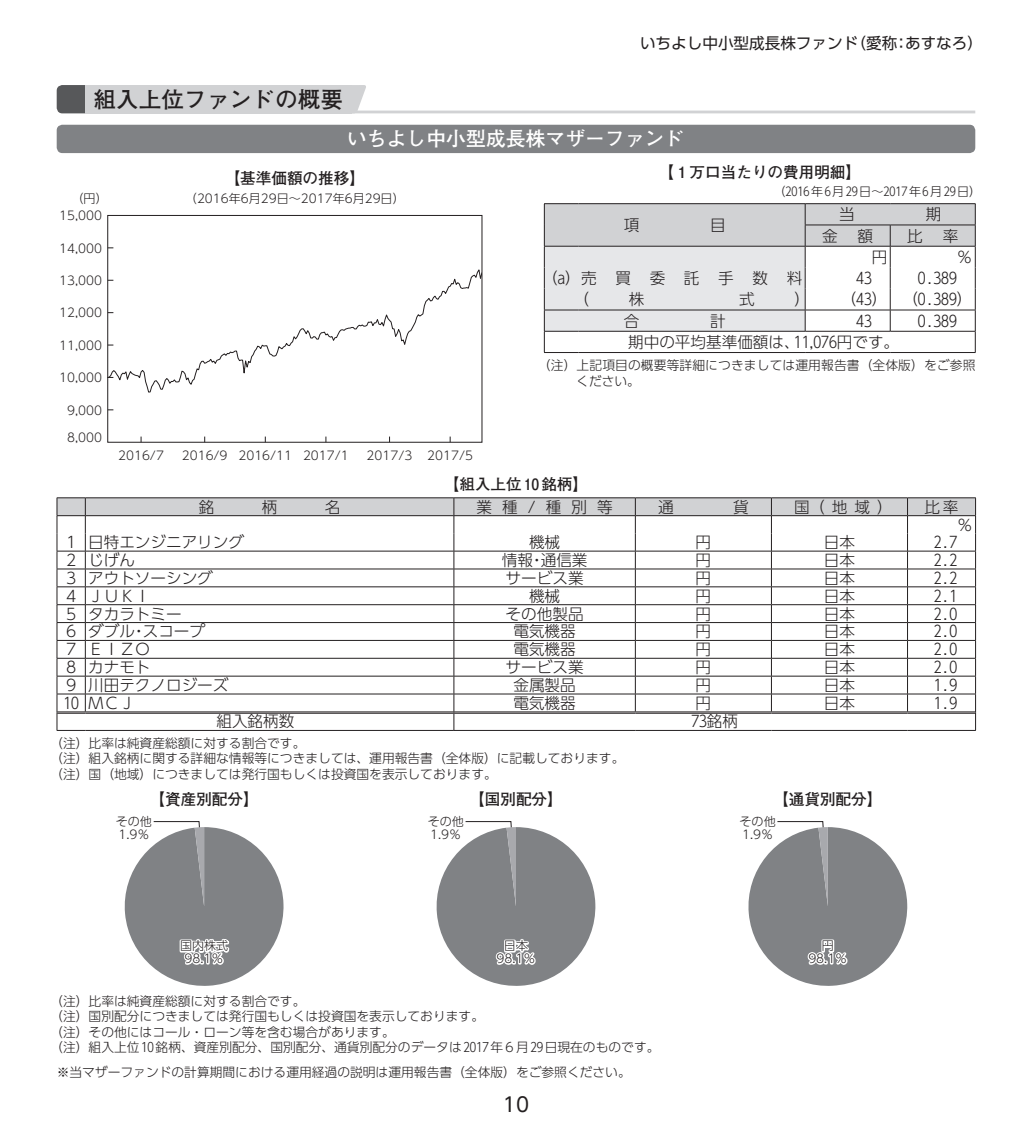
<style>
.page{position:relative;width:1032px;height:1134px;background:#fff}
.page>*{position:absolute;margin:0;border:0;box-sizing:border-box;transform-origin:0 0}
.t1{font:700 22.6px "Futo Go B101 Pro";color:#231f20}
.t2{font:700 19.8px "Futo Go B101 Pro";color:#fff}
.t3{font:19.8px "UD Shin Go Pro";color:#231f20}
.t4{font:300 15.6px/17.8px "UD Shin Go Pro";color:#231f20}
.t5{font:700 15.6px "Futo Go B101 Pro";color:#231f20}
.t6{font:15.6px "UD Shin Go Pro";color:#231f20}
.t7{font:300 15.6px "UD Shin Go Pro";letter-spacing:1.195em;color:#231f20}
.t8{font:300 12.8px/15.6px "UD Shin Go Pro";color:#231f20}
.t9{font:300 12px/12.8px "UD Shin Go Pro";color:#231f20;text-align:center}
.t10{font:300 12px "UD Shin Go Pro";letter-spacing:.125em;color:#231f20}
</style>
<div class="page">
<div style="left:57px;top:125px;width:918px;height:28px;background:#808285;border-radius:6px"></div>
<svg style="left:109px;top:269px;width:371px;height:124px"></svg>
<div style="left:107px;top:215px;width:375px;height:227px;border:1px solid #231f20"></div>
<hr style="left:544px;top:352px;width:34px;height:1px;background:#231f20">
<hr style="left:578px;top:352px;width:227px;height:1px;background:#231f20">
<hr style="left:805px;top:352px;width:85px;height:1px;background:#231f20">
<hr style="left:890px;top:352px;width:85px;height:1px;background:#231f20">
<hr style="left:544px;top:203px;width:34px;height:1px;background:#231f20">
<hr style="left:578px;top:203px;width:227px;height:1px;background:#231f20">
<hr style="left:805px;top:203px;width:85px;height:1px;background:#231f20">
<hr style="left:890px;top:203px;width:85px;height:1px;background:#231f20">
<svg style="left:544px;top:204px;width:432px;height:148px"></svg>
<svg style="left:57px;top:497px;width:919px;height:234px"></svg>
<svg style="left:124px;top:821px;width:160px;height:165px"></svg>
<svg style="left:436px;top:821px;width:160px;height:165px"></svg>
<svg style="left:748px;top:821px;width:160px;height:165px"></svg>
<hr style="left:85px;top:111px;width:890px;height:2px;background:#d1d2d4">
<svg style="left:57px;top:85px;width:28px;height:28px"></svg>
<div style="left:85px;top:85px;width:267px;height:28px;background:#d1d2d4"></div>
<svg style="left:352px;top:85px;width:14px;height:26px"></svg>
<h1 class="t1" style="left:94px;top:81px;width:251px">組入上位ファンドの概要</h1>
<p class="t6" style="left:640px;top:31px;width:344px">いちよし中小型成長株ファンド（愛称：あすなろ）</p>
<p class="t9" style="left:72px;top:192px;width:38px">（円）</p>
<p class="t9" style="left:59px;top:209px;width:44px">15,000</p>
<p class="t9" style="left:59px;top:241px;width:44px">14,000</p>
<p class="t9" style="left:59px;top:274px;width:44px">13,000</p>
<p class="t9" style="left:59px;top:306px;width:44px">12,000</p>
<p class="t9" style="left:59px;top:338px;width:44px">11,000</p>
<p class="t9" style="left:59px;top:371px;width:44px">10,000</p>
<p class="t9" style="left:67px;top:403px;width:36px">9,000</p>
<p class="t9" style="left:67px;top:431px;width:36px">8,000</p>
<h2 class="t2" style="left:347px;top:123px;width:339px">いちよし中小型成長株マザーファンド</h2>
<p class="t5" style="left:225px;top:165px;width:142px">【基準価額の推移】</p>
<p class="t5" style="left:658px;top:160px;width:204px">【1万口当たりの費用明細】</p>
<p class="t10" style="left:773px;top:182px;width:209px">（2016年6月29日～2017年6月29日）</p>
<p class="t4" style="left:624px;top:215px;width:17px">項</p>
<p class="t4" style="left:710px;top:215px;width:17px">目</p>
<p class="t9" style="left:185px;top:192px;width:221px">（2016年6月29日～2017年6月29日）</p>
<p class="t4" style="left:839px;top:205px;width:17px">当</p>
<p class="t4" style="left:926px;top:205px;width:17px">期</p>
<p class="t4" style="left:822px;top:226px;width:17px">金</p>
<p class="t4" style="left:857px;top:226px;width:17px">額</p>
<p class="t4" style="left:907px;top:226px;width:17px">比</p>
<p class="t4" style="left:943px;top:226px;width:17px">率</p>
<p class="t4" style="left:872px;top:247px;width:17px">円</p>
<p class="t4" style="left:957px;top:247px;width:17px">％</p>
<p class="t9" style="left:118px;top:449px;width:47px">2016/7</p>
<p class="t9" style="left:182px;top:449px;width:168px">2016/9 2016/11 2017/1</p>
<p class="t9" style="left:367px;top:449px;width:108px">2017/3 2017/5</p>
<p class="t7" style="left:550px;top:265px;width:254px">（a）売買委託手数料</p>
<p class="t4" style="left:856px;top:268px;width:17px">43</p>
<p class="t4" style="left:918px;top:268px;width:40px">0.389</p>
<p class="t4" style="left:573px;top:290px;width:17px">（</p>
<p class="t4" style="left:629px;top:290px;width:17px">株</p>
<p class="t4" style="left:739px;top:290px;width:17px">式</p>
<p class="t4" style="left:794px;top:290px;width:17px">）</p>
<p class="t4" style="left:848px;top:290px;width:33px">（43）</p>
<p class="t4" style="left:910px;top:290px;width:56px">（0.389）</p>
<p class="t4" style="left:624px;top:311px;width:17px">合</p>
<p class="t4" style="left:710px;top:311px;width:17px">計</p>
<p class="t4" style="left:856px;top:311px;width:17px">43</p>
<p class="t4" style="left:918px;top:311px;width:40px">0.389</p>
<p class="t4" style="left:628px;top:332px;width:272px">期中の平均基準価額は、11,076円です。</p>
<p class="t8" style="left:576px;top:356px;width:401px;line-height:16.4px;text-indent:-38px">（注）上記項目の概要等詳細につきましては運用報告書（全体版）をご参照ください。</p>
<p class="t5" style="left:444px;top:472px;width:146px">【組入上位 10銘柄】</p>
<p class="t4" style="left:199px;top:497px;width:17px">銘</p>
<p class="t4" style="left:262px;top:497px;width:17px">柄</p>
<p class="t4" style="left:325px;top:497px;width:17px">名</p>
<p class="t4" style="left:477px;top:497px;width:138px">業種/種別等</p>
<p class="t4" style="left:658px;top:497px;width:17px">通</p>
<p class="t4" style="left:733px;top:497px;width:17px">貨</p>
<p class="t4" style="left:794px;top:497px;width:100px">国（地域）</p>
<p class="t4" style="left:957px;top:497px;width:17px;text-indent:-33px">比率％</p>
<p class="t4" style="left:63px;top:533px;width:182px">1 日特エンジニアリング</p>
<p class="t4" style="left:529px;top:533px;width:33px">機械</p>
<p class="t4" style="left:695px;top:533px;width:17px">円</p>
<p class="t4" style="left:824px;top:533px;width:33px">日本</p>
<p class="t4" style="left:934px;top:533px;width:25px">2.7</p>
<p class="t4" style="left:63px;top:551px;width:73px">2 じげん</p>
<p class="t4" style="left:502px;top:551px;width:87px">情報・通信業</p>
<p class="t4" style="left:695px;top:551px;width:17px">円</p>
<p class="t4" style="left:824px;top:551px;width:33px">日本</p>
<p class="t4" style="left:934px;top:551px;width:25px">2.2</p>
<p class="t4" style="left:63px;top:568px;width:151px">3 アウトソーシング</p>
<p class="t4" style="left:506px;top:568px;width:79px">サービス業</p>
<p class="t4" style="left:695px;top:568px;width:17px">円</p>
<p class="t4" style="left:824px;top:568px;width:33px">日本</p>
<p class="t4" style="left:934px;top:568px;width:25px">2.2</p>
<p class="t4" style="left:63px;top:586px;width:89px">4 ＪＵＫＩ</p>
<p class="t4" style="left:529px;top:586px;width:33px">機械</p>
<p class="t4" style="left:695px;top:586px;width:17px">円</p>
<p class="t4" style="left:824px;top:586px;width:33px">日本</p>
<p class="t4" style="left:934px;top:586px;width:25px">2.1</p>
<p class="t4" style="left:63px;top:604px;width:120px">5 タカラトミー</p>
<p class="t4" style="left:506px;top:604px;width:79px">その他製品</p>
<p class="t4" style="left:695px;top:604px;width:17px">円</p>
<p class="t4" style="left:824px;top:604px;width:33px">日本</p>
<p class="t4" style="left:934px;top:604px;width:25px">2.0</p>
<p class="t4" style="left:63px;top:622px;width:143px">6 ダブル・スコープ</p>
<p class="t4" style="left:513px;top:622px;width:64px">電気機器</p>
<p class="t4" style="left:695px;top:622px;width:17px">円</p>
<p class="t4" style="left:824px;top:622px;width:33px">日本</p>
<p class="t4" style="left:934px;top:622px;width:25px">2.0</p>
<p class="t4" style="left:63px;top:640px;width:89px">7 ＥＩＺＯ</p>
<p class="t4" style="left:513px;top:640px;width:64px">電気機器</p>
<p class="t4" style="left:695px;top:640px;width:17px">円</p>
<p class="t4" style="left:824px;top:640px;width:33px">日本</p>
<p class="t4" style="left:934px;top:640px;width:25px">2.0</p>
<p class="t4" style="left:63px;top:658px;width:89px">8 カナモト</p>
<p class="t4" style="left:506px;top:658px;width:79px">サービス業</p>
<p class="t4" style="left:695px;top:658px;width:17px">円</p>
<p class="t4" style="left:824px;top:658px;width:33px">日本</p>
<p class="t4" style="left:934px;top:658px;width:25px">2.0</p>
<p class="t4" style="left:63px;top:675px;width:167px">9 川田テクノロジーズ</p>
<p class="t4" style="left:513px;top:675px;width:64px">金属製品</p>
<p class="t4" style="left:695px;top:675px;width:17px">円</p>
<p class="t4" style="left:824px;top:675px;width:33px">日本</p>
<p class="t4" style="left:934px;top:675px;width:25px">1.9</p>
<p class="t4" style="left:63px;top:693px;width:73px">10 ＭＣＪ</p>
<p class="t4" style="left:513px;top:693px;width:64px">電気機器</p>
<p class="t4" style="left:695px;top:693px;width:17px">円</p>
<p class="t4" style="left:824px;top:693px;width:33px">日本</p>
<p class="t4" style="left:934px;top:693px;width:25px">1.9</p>
<p class="t4" style="left:216px;top:712px;width:79px">組入銘柄数</p>
<p class="t4" style="left:691px;top:712px;width:48px">73銘柄</p>
<p class="t8" style="left:50px;top:734px;width:576px">（注）比率は純資産総額に対する割合です。<br>（注）組入銘柄に関する詳細な情報等につきましては、運用報告書（全体版）に記載しております。（注）国（地域）につきましては発行国もしくは投資国を表示しております。</p>
<p class="t5" style="left:150px;top:787px;width:111px">【資産別配分】</p>
<p class="t5" style="left:469px;top:787px;width:95px">【国別配分】</p>
<p class="t5" style="left:773px;top:787px;width:111px">【通貨別配分】</p>
<p class="t9" style="left:116px;top:814px;width:38px;text-align:left">その他<br>1.9％</p>
<p class="t9" style="left:180px;top:939px;width:50px">国内株式<br>98.1％</p>
<p class="t9" style="left:428px;top:814px;width:38px;text-align:left">その他<br>1.9％</p>
<p class="t9" style="left:496px;top:939px;width:40px">日本<br>98.1％</p>
<p class="t8" style="left:50px;top:992px;width:611px">（注）比率は純資産総額に対する割合です。<br>（注）国別配分につきましては発行国もしくは投資国を表示しております。<br>（注）その他にはコール・ローン等を含む場合があります。<br>（注）組入上位10銘柄、資産別配分、国別配分、通貨別配分のデータは2017年6月29日現在のものです。</p>
<p class="t8" style="left:57px;top:1064px;width:576px">※当マザーファンドの計算期間における運用経過の説明は運用報告書（全体版）をご参照ください。</p>
<h2 class="t3" style="left:503px;top:1088px;width:28px">10</h2>
<p class="t9" style="left:739px;top:814px;width:38px;text-align:left">その他<br>1.9％</p>
<p class="t9" style="left:808px;top:939px;width:40px">円<br>98.1％</p>
</div>
